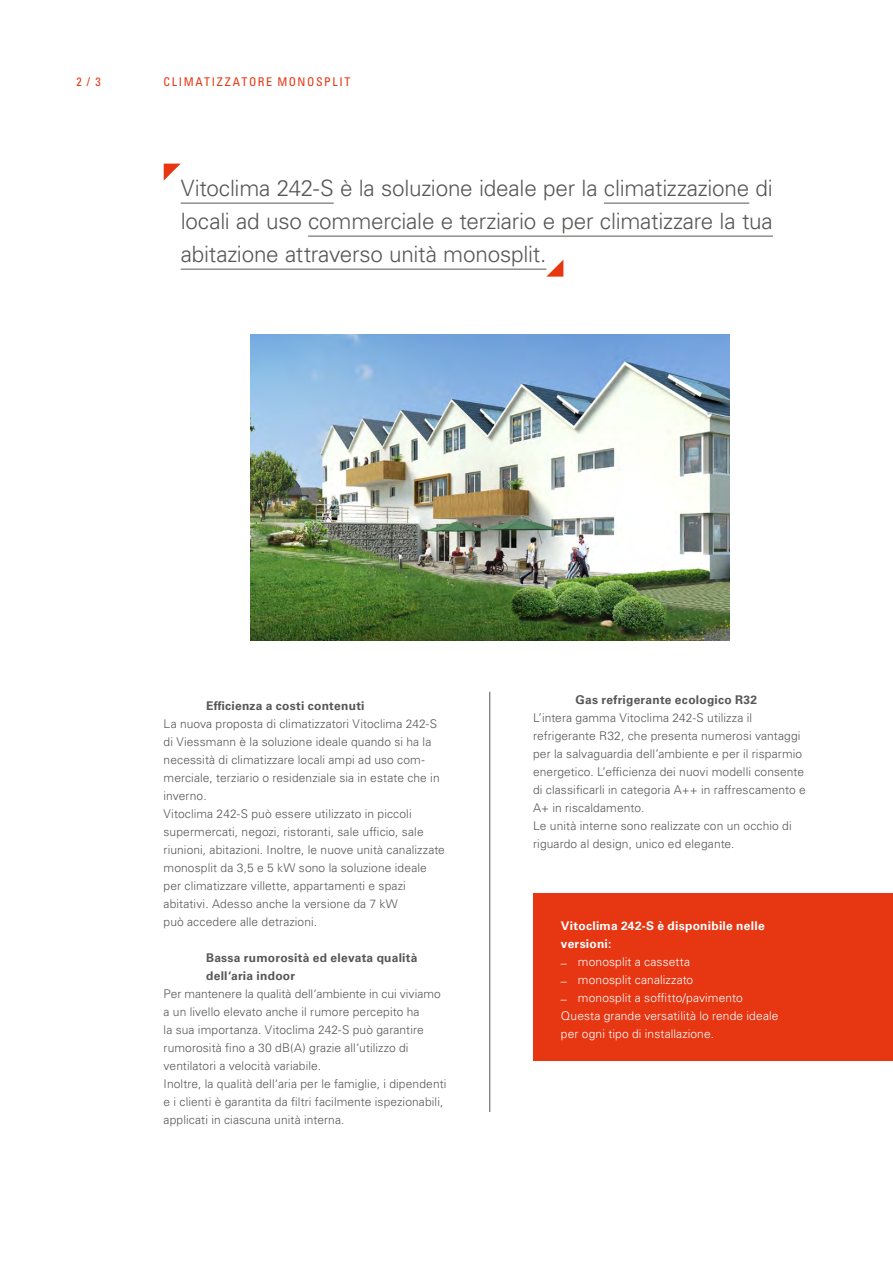
<style>
.page{position:relative;width:893px;height:1263px;background:#fff}
.page>*{position:absolute;margin:0;border:0;box-sizing:border-box;transform-origin:0 0}
.t1{font:300 22.5px/33px "Univers LTCYR 45";letter-spacing:-.01em;color:#575756;text-align:justify}
.t2{font:300 12px/18px "Univers LTCYR 45";letter-spacing:.01em;color:#575756}
.t3{font:300 12px/18px "Univers LTCYR 45";letter-spacing:.01em;color:#fff}
.t4{font:700 12px/18px "Univers LTCYR 65";letter-spacing:.02em;color:#575756}
.t5{font:700 12px/18px "Univers LTCYR 65";letter-spacing:.02em;color:#fff}
.t6{font:condensed 12px "Univers LTCYR 57";letter-spacing:.135em;color:#e63612}
</style>
<div class="page">
<img style="left:251px;top:335px;width:478px;height:306px">
<hr style="left:181px;top:203px;width:153px;height:1px;background:#575756">
<hr style="left:604px;top:203px;width:145px;height:1px;background:#575756">
<hr style="left:308px;top:236px;width:465px;height:1px;background:#575756">
<hr style="left:181px;top:269px;width:365px;height:1px;background:#575756">
<svg style="left:164px;top:164px;width:17px;height:17px"></svg>
<svg style="left:546px;top:260px;width:17px;height:17px"></svg>
<hr style="left:489px;top:692px;width:1px;height:420px;background:#575756">
<div style="left:533px;top:893px;width:360px;height:167px;background:#e63612"></div>
<p class="t6" style="left:77px;top:74px;width:26px">2 / 3</p>
<p class="t6" style="left:164px;top:74px;width:189px">CLIMATIZZATORE MONOSPLIT</p>
<h1 class="t1" style="left:181px;top:171px;width:594px">Vitoclima 242-S è la soluzione ideale per la climatizzazione di locali ad uso commerciale e terziario e per climatizzare la tua abitazione attraverso unità monosplit.</h1>
<p class="t4" style="left:206px;top:696px;width:160px">Efficienza a costi contenuti</p>
<p class="t2" style="left:164px;top:715px;width:283px">La nuova proposta di climatizzatori Vitoclima 242-S di Viessmann è la soluzione ideale quando si ha la necessità di climatizzare locali ampi ad uso com&shy;merciale, terziario o residenziale sia in estate che in inverno.<br>Vitoclima 242-S può essere utilizzato in piccoli supermercati, negozi, ristoranti, sale ufficio, sale riunioni, abitazioni. Inoltre, le nuove unità canalizzate monosplit da 3,5 e 5 kW sono la soluzione ideale per climatizzare villette, appartamenti e spazi abitativi. Adesso anche la versione da 7 kW<br>può accedere alle detrazioni.</p>
<p class="t4" style="left:206px;top:948px;width:213px">Bassa rumorosità ed elevata qualità dell‘aria indoor</p>
<p class="t2" style="left:164px;top:985px;width:284px">Per mantenere la qualità dell‘ambiente in cui viviamo a un livello elevato anche il rumore percepito ha<br>la sua importanza. Vitoclima 242-S può garantire rumorosità fino a 30 dB(A) grazie all‘utilizzo di ventilatori a velocità variabile.<br>Inoltre, la qualità dell‘aria per le famiglie, i dipendenti e i clienti è garantita da filtri facilmente ispezionabili, applicati in ciascuna unità interna.</p>
<p class="t4" style="left:576px;top:690px;width:183px">Gas refrigerante ecologico R32</p>
<p class="t2" style="left:533px;top:709px;width:274px">L’intera gamma Vitoclima 242-S utilizza il refrigerante R32, che presenta numerosi vantaggi per la salvaguardia dell’ambiente e per il risparmio energetico. L’efficienza dei nuovi modelli consente di classificarli in categoria A++ in raffrescamento e A+ in riscaldamento.<br>Le unità interne sono realizzate con un occhio di riguardo al design, unico ed elegante.</p>
<p class="t5" style="left:561px;top:916px;width:205px">Vitoclima 242-S è disponibile nelle versioni:</p>
<p class="t3" style="left:561px;top:952px;width:219px">_ monosplit a cassetta<br>_ monosplit canalizzato<br>_ monosplit a soffitto/pavimento<br>Questa grande versatilità lo rende ideale per ogni tipo di installazione.</p>
</div>
